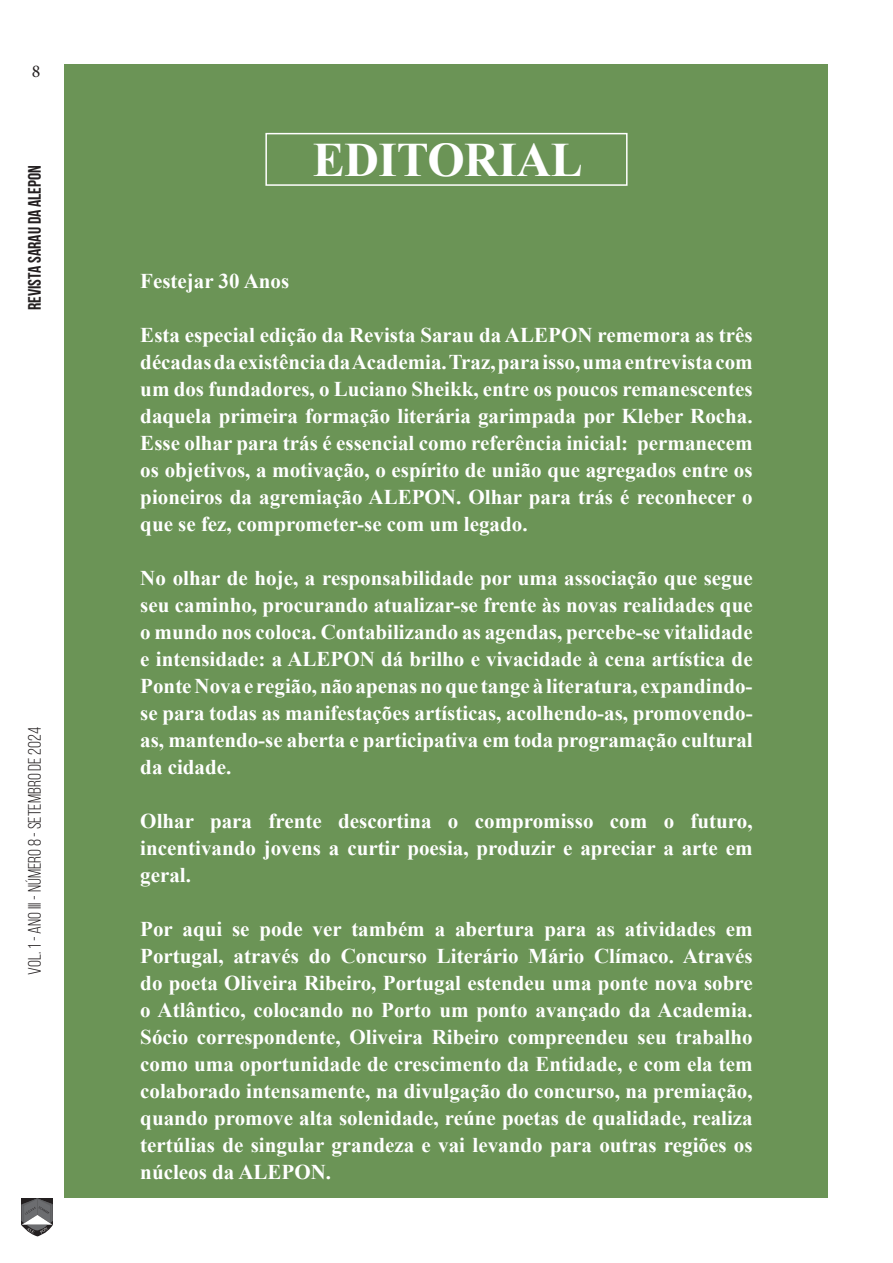
<style>
.page{position:relative;width:893px;height:1263px;background:#fff}
.page>*{position:absolute;margin:0;border:0;box-sizing:border-box;transform-origin:0 0}
.t1{font:700 48px "Times New Roman";letter-spacing:-.01em;color:#fff}
.t2{font:700 21px/27px "Times New Roman";color:#fff;text-align:justify}
.t3{font:18px "Bebas Neue";color:#231f20}
.t4{font:700 18px "Bebas Neue";color:#231f20}
.t5{font:18px "Minion Pro";color:#231f20}
</style>
<div class="page">
<svg style="left:21px;top:1198px;width:32px;height:38px"></svg>
<div style="left:65px;top:65px;width:763px;height:1133px;background:#6b9456"></div>
<div style="left:265px;top:133px;width:363px;height:53px;border:2px solid #fff"></div>
<p class="t5" style="left:32px;top:59px;width:10px">8</p>
<p class="t4" style="left:25px;top:310px;width:146px;rotate:-90deg">REVISTA sarau da alepon</p>
<p class="t3" style="left:25px;top:975px;width:249px;rotate:-90deg">VOL. 1 - ANO III - NÚMERO 8 - SETEMBRO dE 2024</p>
<h1 class="t1" style="left:313px;top:125px;width:271px">EDITORIAL</h1>
<p class="t2" style="left:140px;top:267px;width:150px">Festejar 30 Anos</p>
<p class="t2" style="left:140px;top:321px;width:614px">Esta especial edição da Revista Sarau da ALEPON rememora as três décadas da existência da Academia. Traz, para isso, uma entrevista com um dos fundadores, o Luciano Sheikk, entre os poucos remanescentes daquela primeira formação literária garimpada por Kleber Rocha.<br>Esse olhar para trás é essencial como referência inicial: permanecem os objetivos, a motivação, o espírito de união que agregados entre os pioneiros da agremiação ALEPON. Olhar para trás é reconhecer o que se fez, comprometer-se com um legado.</p>
<p class="t2" style="left:140px;top:564px;width:614px">No olhar de hoje, a responsabilidade por uma associação que segue seu caminho, procurando atualizar-se frente às novas realidades que o mundo nos coloca. Contabilizando as agendas, percebe-se vitalidade e intensidade: a ALEPON dá brilho e vivacidade à cena artística de Ponte Nova e região, não apenas no que tange à literatura, expandindo&shy;se para todas as manifestações artísticas, acolhendo-as, promovendo&shy;as, mantendo-se aberta e participativa em toda programação cultural da cidade.</p>
<p class="t2" style="left:140px;top:807px;width:614px">Olhar para frente descortina o compromisso com o futuro, incentivando jovens a curtir poesia, produzir e apreciar a arte em geral.</p>
<p class="t2" style="left:140px;top:915px;width:614px">Por aqui se pode ver também a abertura para as atividades em Portugal, através do Concurso Literário Mário Clímaco. Através do poeta Oliveira Ribeiro, Portugal estendeu uma ponte nova sobre o Atlântico, colocando no Porto um ponto avançado da Academia.<br>Sócio correspondente, Oliveira Ribeiro compreendeu seu trabalho como uma oportunidade de crescimento da Entidade, e com ela tem colaborado intensamente, na divulgação do concurso, na premiação, quando promove alta solenidade, reúne poetas de qualidade, realiza tertúlias de singular grandeza e vai levando para outras regiões os núcleos da ALEPON.</p>
</div>
